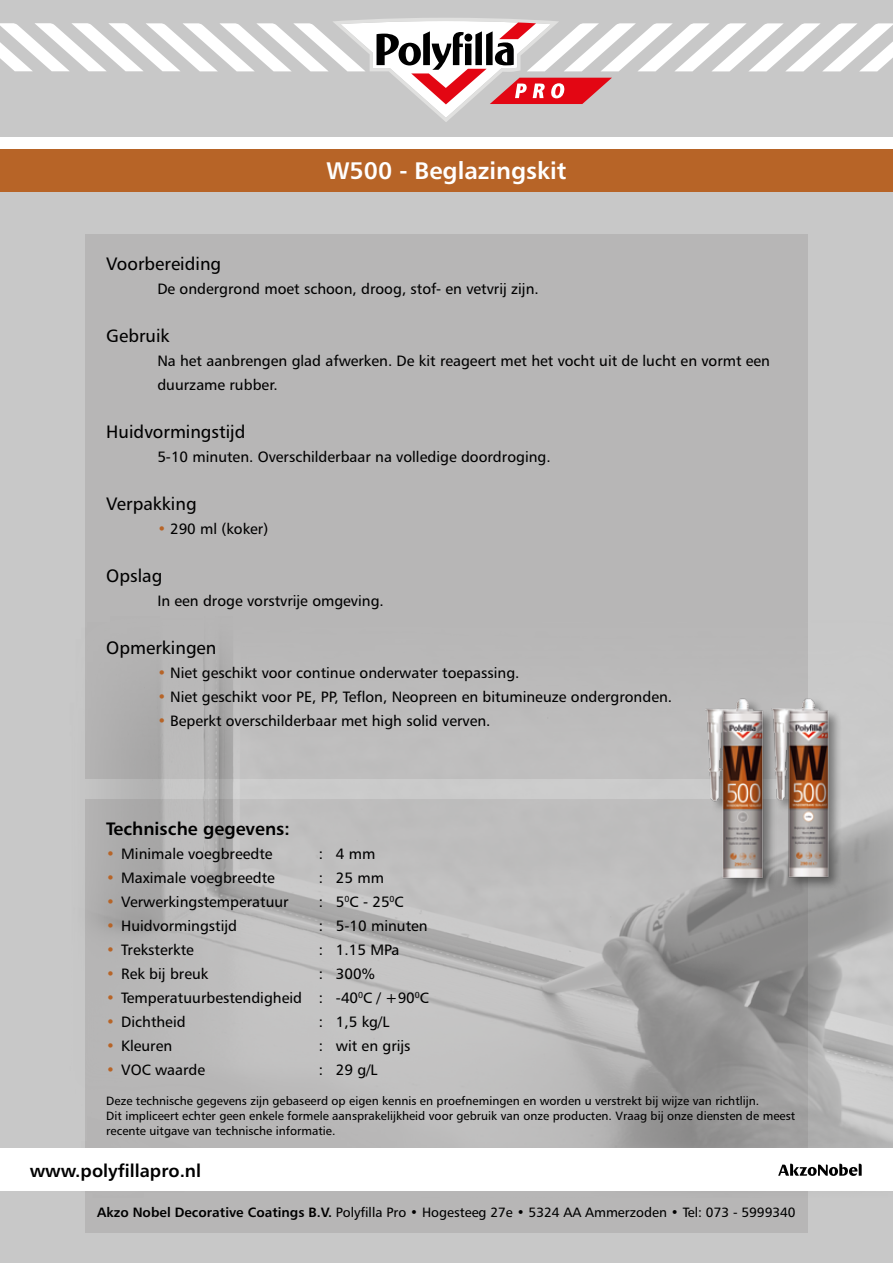
<style>
.page{position:relative;width:893px;height:1263px;background:#fff}
.page>*{position:absolute;margin:0;border:0;box-sizing:border-box;transform-origin:0 0}
.t1{font:24px "Humanist 777 BT Bold B";color:#fff}
.t2{font:18px "Humanist 777 BT Roman B";color:#000}
.t3{font:18px "Humanist 777 BT Bold B";color:#000}
.t4{font:15px/24px "Humanist 777 BT Roman B";color:#000}
.t5{font:13.5px "Humanist 777 BT Roman B";color:#000}
.t6{font:12px/15px "Humanist 777 BT Roman B";color:#000}
.s1{color:#b76427}
.s2{font-family:"Humanist 777 BT Bold B"}
</style>
<div class="page">
<div style="left:0;top:175px;width:893px;height:1088px;background:#c8c8c8"></div>
<div style="left:85px;top:234px;width:723px;height:544px;background:#b7b6b6"></div>
<div style="left:0;top:0;width:893px;height:136px;background:#c8c8c8"></div>
<div style="left:0;top:149px;width:893px;height:42px;background:#b76427"></div>
<img style="left:85px;top:654px;width:808px;height:571px">
<div style="left:0;top:1148px;width:893px;height:43px;background:#fff"></div>
<svg style="left:778px;top:1164px;width:84px;height:12px"></svg>
<svg style="left:0;top:18px;width:893px;height:104px"></svg>
<div style="left:705px;top:698px;width:72px;height:194px;background:#000;opacity:.4"></div>
<img style="left:702px;top:681px;width:69px;height:206px">
<div style="left:771px;top:697px;width:71px;height:194px;background:#000;opacity:.4"></div>
<img style="left:767px;top:682px;width:72px;height:205px">
<h1 class="t1" style="left:326px;top:155px;width:242px">W500 - Beglazingskit</h1>
<p class="t2" style="left:106px;top:252px;width:116px">Voorbereiding</p>
<p class="t4" style="left:157px;top:276px;width:383px">De ondergrond moet schoon, droog, stof- en vetvrij zijn.</p>
<p class="t2" style="left:106px;top:324px;width:65px">Gebruik</p>
<p class="t4" style="left:157px;top:348px;width:614px">Na het aanbrengen glad afwerken. De kit reageert met het vocht uit de lucht en vormt een duurzame rubber.</p>
<p class="t2" style="left:106px;top:420px;width:141px">Huidvormingstijd</p>
<p class="t4" style="left:157px;top:444px;width:395px">5-10 minuten. Overschilderbaar na volledige doordroging.</p>
<p class="t2" style="left:106px;top:492px;width:92px">Verpakking</p>
<p class="t4" style="left:157px;top:516px;width:112px"><span class="s1">•</span> 290 ml (koker)</p>
<p class="t2" style="left:106px;top:564px;width:58px">Opslag</p>
<p class="t4" style="left:157px;top:588px;width:228px">In een droge vorstvrije omgeving.</p>
<p class="t2" style="left:106px;top:636px;width:112px">Opmerkingen</p>
<p class="t4" style="left:157px;top:660px;width:364px"><span class="s1">•</span> Niet geschikt voor continue onderwater toepassing.</p>
<p class="t4" style="left:157px;top:684px;width:516px"><span class="s1">•</span> Niet geschikt voor PE, PP, Teflon, Neopreen en bitumineuze ondergronden.</p>
<p class="t4" style="left:157px;top:708px;width:335px"><span class="s1">•</span> Beperkt overschilderbaar met high solid verven.</p>
<p class="t3" style="left:106px;top:817px;width:185px">Technische gegevens:</p>
<p class="t4" style="left:106px;top:842px;width:168px"><span class="s1">•</span> Minimale voegbreedte</p>
<p class="t4" style="left:319px;top:842px;width:58px">: 4 mm</p>
<p class="t4" style="left:106px;top:866px;width:170px"><span class="s1">•</span> Maximale voegbreedte</p>
<p class="t4" style="left:319px;top:866px;width:67px">: 25 mm</p>
<p class="t4" style="left:106px;top:890px;width:184px"><span class="s1">•</span> Verwerkingstemperatuur</p>
<p class="t4" style="left:319px;top:890px;width:86px">: 5<sup>0</sup>C - 25<sup>0</sup>C</p>
<p class="t4" style="left:106px;top:914px;width:132px"><span class="s1">•</span> Huidvormingstijd</p>
<p class="t4" style="left:319px;top:914px;width:110px">: 5-10 minuten</p>
<p class="t4" style="left:106px;top:938px;width:89px"><span class="s1">•</span> Treksterkte</p>
<p class="t4" style="left:319px;top:938px;width:82px">: 1.15 MPa</p>
<p class="t4" style="left:106px;top:962px;width:104px"><span class="s1">•</span> Rek bij breuk</p>
<p class="t4" style="left:319px;top:962px;width:57px">: 300%</p>
<p class="t4" style="left:106px;top:986px;width:324px"><span class="s1">•</span> Temperatuurbestendigheid : -40<sup>0</sup>C / +90<sup>0</sup>C</p>
<p class="t4" style="left:106px;top:1010px;width:81px"><span class="s1">•</span> Dichtheid</p>
<p class="t4" style="left:319px;top:1010px;width:72px">: 1,5 kg/L</p>
<p class="t4" style="left:106px;top:1034px;width:67px"><span class="s1">•</span> Kleuren</p>
<p class="t4" style="left:319px;top:1034px;width:93px">: wit en grijs</p>
<p class="t4" style="left:106px;top:1058px;width:100px"><span class="s1">•</span> VOC waarde</p>
<p class="t4" style="left:319px;top:1058px;width:60px">: 29 g/L</p>
<p class="t6" style="left:106px;top:1093px;width:690px">Deze technische gegevens zijn gebaseerd op eigen kennis en proefnemingen en worden u verstrekt bij wijze van richtlijn.<br>Dit impliceert echter geen enkele formele aansprakelijkheid voor gebruik van onze producten. Vraag bij onze diensten de meest recente uitgave van technische informatie.</p>
<p class="t3" style="left:30px;top:1159px;width:173px">www.polyfillapro.nl</p>
<p class="t5" style="left:97px;top:1204px;width:700px"><span class="s2">Akzo Nobel Decorative Coatings B.V.</span> Polyfilla Pro • Hogesteeg 27e • 5324 AA Ammerzoden • Tel: 073 - 5999340</p>
</div>
